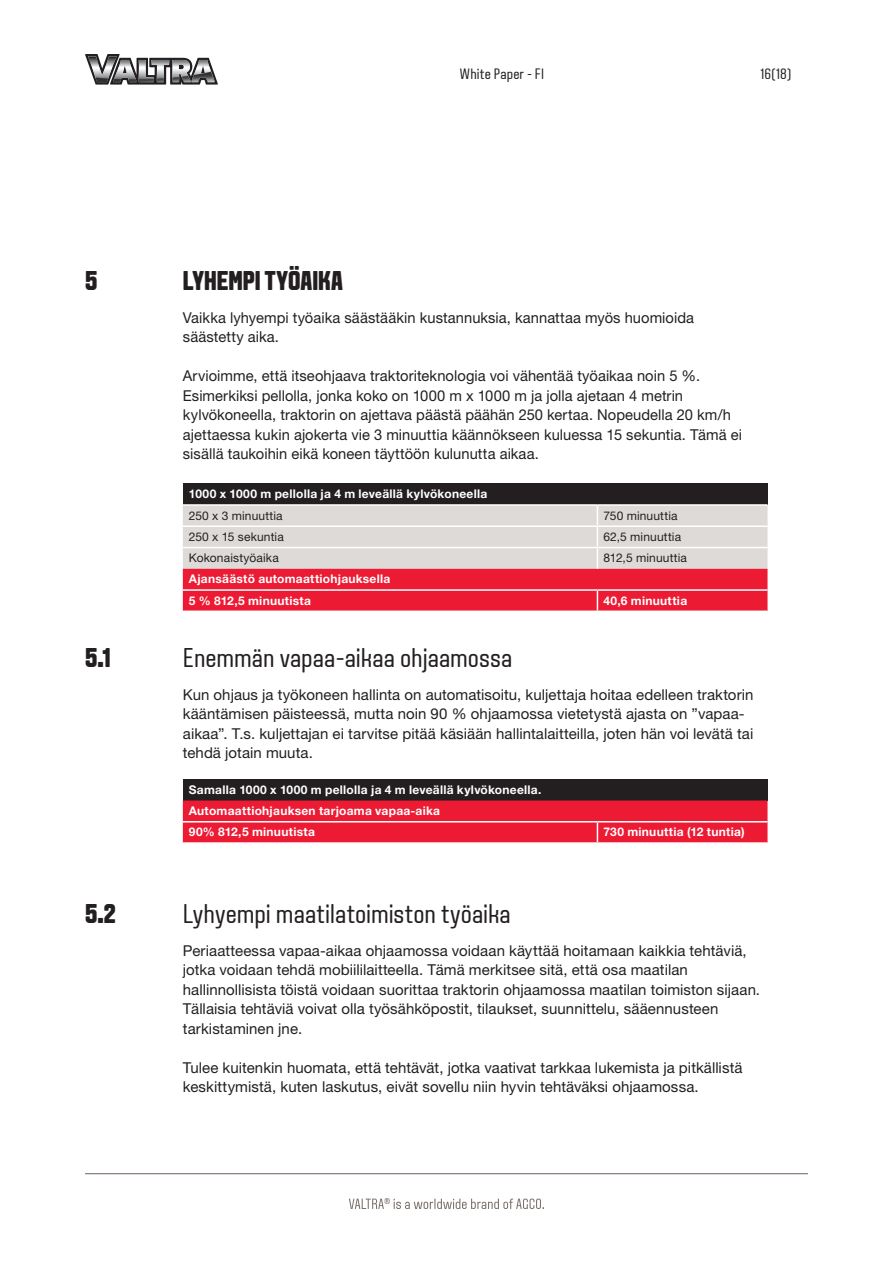
<style>
.page{position:relative;width:893px;height:1263px;background:#fff}
.page>*{position:absolute;margin:0;border:0;box-sizing:border-box;transform-origin:0 0}
.WP_väliotsikko_norma{font:27px "VALTRA Aveny T";color:#231f20}
.WP_väliotsikko_all_c{font:800 27px "VALTRA Aveny T";color:#231f20}
.WP_body_text{font:15px/19.5px "Helvetica Neue LT Std";letter-spacing:.005em;color:#231f20}
.t1{font:15px "VALTRA Aveny T";letter-spacing:.01em;color:#231f20}
.WP_vertailutaulukot{font:700 12px "Helvetica Neue LT Std";letter-spacing:.02em;color:#fff}
.WP_vertailutaulukot-2{font:12px "Helvetica Neue LT Std";letter-spacing:.01em;color:#231f20}
</style>
<div class="page">
<svg style="left:349px;top:1198px;width:195px;height:11px"></svg>
<hr style="left:85px;top:1173px;width:723px;height:1px;background:#7d726d">
<svg style="left:85px;top:54px;width:133px;height:31px"></svg>
<div style="left:183px;top:484px;width:584px;height:21px;background:#231f20"></div>
<hr style="left:183px;top:504px;width:414px;height:2px;background:#fff">
<hr style="left:597px;top:504px;width:170px;height:2px;background:#fff">
<svg style="left:183px;top:505px;width:584px;height:105px;background:#e5939b"></svg>
<div style="left:183px;top:779px;width:584px;height:21px;background:#231f20"></div>
<svg style="left:183px;top:800px;width:584px;height:42px;background:#eb223a"></svg>
<p class="t1" style="left:460px;top:64px;width:86px">White Paper - FI</p>
<p class="t1" style="left:761px;top:64px;width:32px">16(18)</p>
<p class="WP_väliotsikko_all_c" style="left:85px;top:263px;width:14px">5</p>
<p class="WP_väliotsikko_all_c" style="left:183px;top:263px;width:162px">LYHEMPI TYÖAIKA</p>
<p class="WP_body_text" style="left:183px;top:307px;width:513px">Vaikka lyhyempi työaika säästääkin kustannuksia, kannattaa myös huomioida säästetty aika.</p>
<p class="WP_body_text" style="left:183px;top:366px;width:561px">Arvioimme, että itseohjaava traktoriteknologia voi vähentää työaikaa noin 5 %.<br>Esimerkiksi pellolla, jonka koko on 1000 m x 1000 m ja jolla ajetaan 4 metrin kylvökoneella, traktorin on ajettava päästä päähän 250 kertaa. Nopeudella 20 km/h ajettaessa kukin ajokerta vie 3 minuuttia käännökseen kuluessa 15 sekuntia. Tämä ei sisällä taukoihin eikä koneen täyttöön kulunutta aikaa.</p>
<p class="WP_vertailutaulukot" style="left:189px;top:487px;width:300px">1000 x 1000 m pellolla ja 4 m leveällä kylvökoneella</p>
<p class="WP_vertailutaulukot-2" style="left:189px;top:508px;width:95px">250 x 3 minuuttia</p>
<p class="WP_vertailutaulukot-2" style="left:603px;top:508px;width:76px">750 minuuttia</p>
<p class="WP_vertailutaulukot-2" style="left:189px;top:529px;width:97px">250 x 15 sekuntia</p>
<p class="WP_vertailutaulukot-2" style="left:603px;top:529px;width:79px">62,5 minuuttia</p>
<p class="WP_vertailutaulukot-2" style="left:189px;top:551px;width:91px">Kokonaistyöaika</p>
<p class="WP_vertailutaulukot-2" style="left:603px;top:551px;width:85px">812,5 minuuttia</p>
<p class="WP_vertailutaulukot" style="left:189px;top:572px;width:203px">Ajansäästö automaattiohjauksella</p>
<p class="WP_vertailutaulukot" style="left:189px;top:593px;width:124px">5 % 812,5 minuutista</p>
<p class="WP_vertailutaulukot" style="left:603px;top:593px;width:85px">40,6 minuuttia</p>
<p class="WP_väliotsikko_all_c" style="left:85px;top:640px;width:27px">5.1</p>
<p class="WP_väliotsikko_norma" style="left:183px;top:641px;width:331px">Enemmän vapaa-aikaa ohjaamossa</p>
<p class="WP_body_text" style="left:183px;top:684px;width:572px">Kun ohjaus ja työkoneen hallinta on automatisoitu, kuljettaja hoitaa edelleen traktorin kääntämisen päisteessä, mutta noin 90 % ohjaamossa vietetystä ajasta on ”vapaa&shy;aikaa”. T.s. kuljettajan ei tarvitse pitää käsiään hallintalaitteilla, joten hän voi levätä tai tehdä jotain muuta.</p>
<p class="WP_vertailutaulukot" style="left:189px;top:782px;width:354px">Samalla 1000 x 1000 m pellolla ja 4 m leveällä kylvökoneella.</p>
<p class="WP_vertailutaulukot" style="left:189px;top:803px;width:253px">Automaattiohjauksen tarjoama vapaa-aika</p>
<p class="WP_vertailutaulukot" style="left:189px;top:825px;width:128px">90% 812,5 minuutista</p>
<p class="WP_vertailutaulukot" style="left:603px;top:825px;width:143px">730 minuuttia (12 tuntia)</p>
<p class="WP_väliotsikko_all_c" style="left:85px;top:896px;width:32px">5.2</p>
<p class="WP_väliotsikko_norma" style="left:183px;top:897px;width:330px">Lyhyempi maatilatoimiston työaika</p>
<p class="WP_body_text" style="left:183px;top:940px;width:579px">Periaatteessa vapaa-aikaa ohjaamossa voidaan käyttää hoitamaan kaikkia tehtäviä, jotka voidaan tehdä mobiililaitteella. Tämä merkitsee sitä, että osa maatilan hallinnollisista töistä voidaan suorittaa traktorin ohjaamossa maatilan toimiston sijaan.<br>Tällaisia tehtäviä voivat olla työsähköpostit, tilaukset, suunnittelu, sääennusteen tarkistaminen jne.</p>
<p class="WP_body_text" style="left:183px;top:1057px;width:561px">Tulee kuitenkin huomata, että tehtävät, jotka vaativat tarkkaa lukemista ja pitkällistä keskittymistä, kuten laskutus, eivät sovellu niin hyvin tehtäväksi ohjaamossa.</p>
</div>
